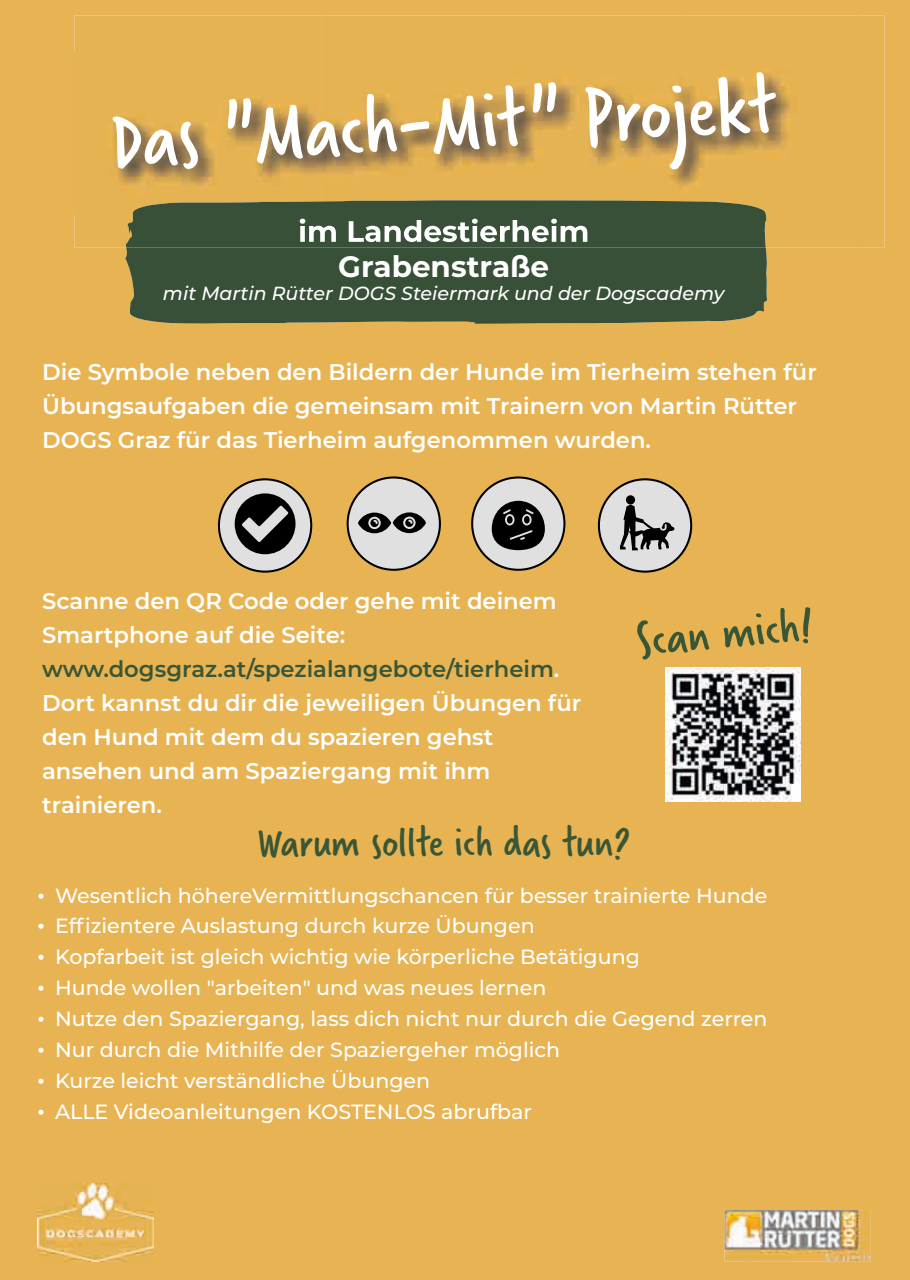
<style>
.page{position:relative;width:910px;height:1280px;background:#fff}
.page>*{position:absolute;margin:0;border:0;box-sizing:border-box;transform-origin:0 0}
.t1{font:87.75px "Verveine";color:#fff}
.t2{font:51.75px "Verveine";color:#395636}
.t3{font:44.85px "Verveine";color:#395636}
.t4{font:700 29.4px "Montserrat";color:#fff}
.t5{font:600 22.65px/34px "Montserrat";color:#fff}
.t6{font:500 20.55px "Montserrat";color:#fff}
.t7{font:italic 500 19.05px "Montserrat";color:#fff}
.s1{color:#395636}
.s2{font-family:"Times New Roman";font-weight:400}
</style>
<div class="page">
<div style="left:858px;top:0;width:52px;height:1280px;background:#e8b453"></div>
<div style="left:0;top:0;width:858px;height:52px;background:#e8b453"></div>
<div style="left:751px;top:248px;width:107px;height:1032px;background:#e8b453"></div>
<div style="left:698px;top:324px;width:53px;height:343px;background:#e8b453"></div>
<div style="left:0;top:801px;width:751px;height:479px;background:#e8b453"></div>
<div style="left:0;top:321px;width:698px;height:480px;background:#e8b453"></div>
<div style="left:0;top:214px;width:125px;height:107px;background:#e8b453"></div>
<div style="left:0;top:52px;width:74px;height:162px;background:#e8b453"></div>
<div style="left:125px;top:201px;width:643px;height:123px;background:#384f38"></div>
<img style="left:74px;top:15px;width:254px;height:233px">
<img style="left:682px;top:15px;width:202px;height:233px">
<img style="left:327px;top:15px;width:356px;height:186px">
<img style="left:300px;top:219px;width:289px;height:23px">
<img style="left:724px;top:1210px;width:147px;height:51px">
<img style="left:38px;top:1184px;width:115px;height:77px">
<img style="left:666px;top:667px;width:134px;height:134px">
<svg style="left:218px;top:478px;width:94px;height:95px;background:#998e79"></svg>
<svg style="left:347px;top:476px;width:94px;height:95px;background:#bdb29d"></svg>
<svg style="left:471px;top:476px;width:94px;height:95px;background:#a39882"></svg>
<div style="left:507px;top:516px;width:6px;height:8px;background:#000;border-radius:50%"></div>
<svg style="left:598px;top:478px;width:94px;height:95px;background:#baaf99"></svg>
<div style="left:626px;top:495px;width:9px;height:9px;background:#000;border-radius:50%"></div>
<h1 class="t1" style="left:107px;top:80px;width:669px;rotate:-3deg">Das "Mach-Mit" Projekt</h1>
<h3 class="t4" style="left:338px;top:246px;width:212px">Grabenstraße</h3>
<p class="t7" style="left:163px;top:280px;width:563px">mit Martin Rütter DOGS Steiermark und der Dogscademy</p>
<p class="t5" style="left:42px;top:353px;width:776px">Die Symbole neben den Bildern der Hunde im Tierheim stehen für<br>Übungsaufgaben die gemeinsam mit Trainern von Martin Rütter<br>DOGS Graz für das Tierheim aufgenommen wurden.</p>
<p class="t5" style="left:42px;top:583px;width:541px">Scanne den QR Code oder gehe mit deinem Smartphone auf die Seite: <span class="s1">www.dogsgraz.at/spezialangebote/tierheim</span>.<br>Dort kannst du dir die jeweiligen Übungen für den Hund mit dem du spazieren gehst ansehen und am Spaziergang mit ihm trainieren.</p>
<h2 class="t2" style="left:633px;top:605px;width:179px;rotate:-5deg">Scan mich!</h2>
<h3 class="t3" style="left:258px;top:811px;width:374px">Warum sollte ich das tun?</h3>
<p class="t6" style="left:38px;top:881px;width:731px"><span class="s2">•</span> Wesentlich höhereVermittlungschancen für besser trainierte Hunde</p>
<p class="t6" style="left:38px;top:912px;width:499px"><span class="s2">•</span> Effizientere Auslastung durch kurze Übungen</p>
<p class="t6" style="left:38px;top:943px;width:604px"><span class="s2">•</span> Kopfarbeit ist gleich wichtig wie körperliche Betätigung</p>
<p class="t6" style="left:38px;top:973px;width:511px"><span class="s2">•</span> Hunde wollen "arbeiten" und was neues lernen</p>
<p class="t6" style="left:38px;top:1004px;width:731px"><span class="s2">•</span> Nutze den Spaziergang, lass dich nicht nur durch die Gegend zerren</p>
<p class="t6" style="left:38px;top:1035px;width:524px"><span class="s2">•</span> Nur durch die Mithilfe der Spaziergeher möglich</p>
<p class="t6" style="left:38px;top:1066px;width:394px"><span class="s2">•</span> Kurze leicht verständliche Übungen</p>
<p class="t6" style="left:38px;top:1097px;width:496px"><span class="s2">•</span> ALLE Videoanleitungen KOSTENLOS abrufbar</p>
</div>
